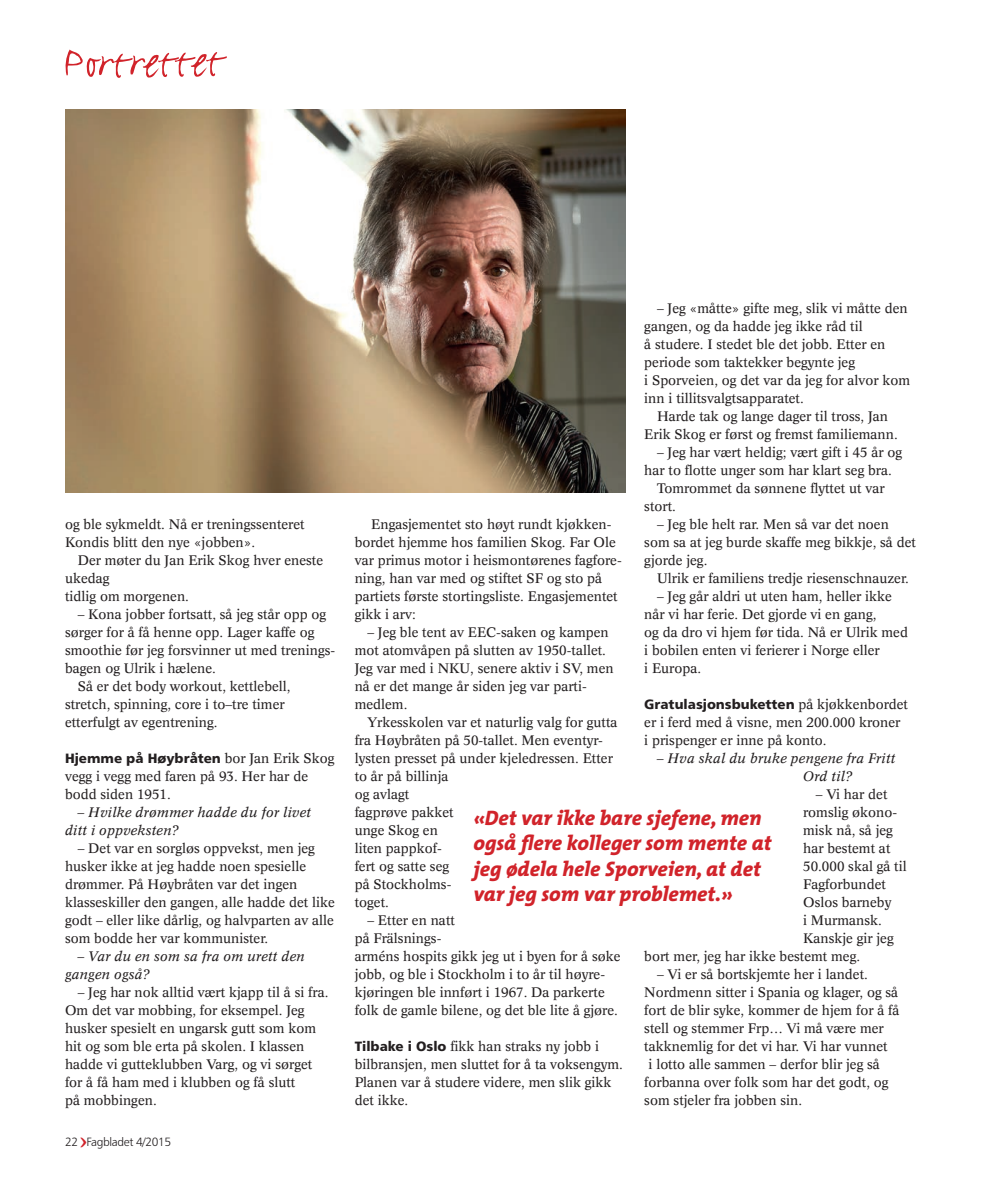
<style>
.page{position:relative;width:981px;height:1194px;background:#fff}
.page>*{position:absolute;margin:0;border:0;box-sizing:border-box;transform-origin:0 0}
.t1{font:51.15px "FF Justlefthand";color:#d1232a}
.t2{font:italic 800 21px/25.2px "The Mix";color:#d1232a}
.t3{font:13.5px/18px "Concorde";color:#231f20}
.t4{font:italic 13.5px/18px "Concorde";color:#231f20}
.t5{font:13.5px "Humanist 777 BT Black B";color:#231f20}
.t6{font:12px "Humanist 777 BT Light B";letter-spacing:-.03em;color:#231f20}
.s1{font-family:"Concorde"}
.s2{font-family:"Fagbladet Pil";color:#d1232a}
.s3{font-family:"Humanist 777 BT Black B"}
</style>
<div class="page">
<img style="left:65px;top:109px;width:560px;height:383px">
<h1 class="t1" style="left:62px;top:31px;width:162px;rotate:-1deg">Portrettet</h1>
<p class="t3" style="left:65px;top:515px;width:241px">og ble sykmeldt. Nå er treningssenteret<br>Kondis blitt den nye «jobben».</p>
<p class="t3" style="left:65px;top:551px;width:259px;text-indent:13px">Der møter du Jan Erik Skog hver eneste ukedag<br>tidlig om morgenen.</p>
<p class="t3" style="left:78px;top:604px;width:250px">– Kona jobber fortsatt, så jeg står opp og</p>
<p class="t3" style="left:65px;top:622px;width:251px">sørger for å få henne opp. Lager kaffe og</p>
<p class="t3" style="left:65px;top:640px;width:272px">smoothie før jeg forsvinner ut med trenings-</p>
<p class="t3" style="left:65px;top:658px;width:152px">bagen og Ulrik i hælene.</p>
<p class="t3" style="left:78px;top:676px;width:214px">Så er det body workout, kettlebell,</p>
<p class="t3" style="left:65px;top:694px;width:221px">stretch, spinning, core i to–tre timer</p>
<p class="t3" style="left:65px;top:712px;width:154px">etterfulgt av egentrening.</p>
<p class="t5" style="left:65px;top:749px;width:271px">Hjemme på Høybråten <span class="s1">bor Jan Erik Skog</span></p>
<p class="t3" style="left:65px;top:766px;width:244px">vegg i vegg med faren på 93. Her har de bodd siden 1951.</p>
<p class="t4" style="left:65px;top:803px;width:248px;text-indent:13px">– Hvilke drømmer hadde du for livet ditt i oppveksten?</p>
<p class="t3" style="left:65px;top:838px;width:271px;text-indent:13px">– Det var en sorgløs oppvekst, men jeg husker ikke at jeg hadde noen spesielle drømmer. På Høybråten var det ingen klasseskiller den gangen, alle hadde det like godt – eller like dårlig, og halvparten av alle som bodde her var kommunister.</p>
<p class="t4" style="left:65px;top:947px;width:241px;text-indent:13px">– Var du en som sa fra om urett den gangen også?</p>
<p class="t3" style="left:65px;top:982px;width:265px;text-indent:13px">– Jeg har nok alltid vært kjapp til å si fra.<br>Om det var mobbing, for eksempel. Jeg husker spesielt en ungarsk gutt som kom hit og som ble erta på skolen. I klassen hadde vi gutteklubben Varg, og vi sørget for å få ham med i klubben og få slutt<br>på mobbingen.</p>
<p class="t6" style="left:65px;top:1134px;width:108px">22 <span class="s2">&lt;</span>Fagbladet 4/2015</p>
<p class="t3" style="left:657px;top:298px;width:252px">– Jeg «måtte» gifte meg, slik vi måtte den</p>
<p class="t3" style="left:644px;top:316px;width:220px">gangen, og da hadde jeg ikke råd til</p>
<p class="t3" style="left:644px;top:334px;width:243px">å studere. I stedet ble det jobb. Etter en</p>
<p class="t3" style="left:644px;top:352px;width:212px">periode som taktekker begynte jeg</p>
<p class="t3" style="left:644px;top:370px;width:267px">i Sporveien, og det var da jeg for alvor kom</p>
<p class="t3" style="left:644px;top:388px;width:161px">inn i tillitsvalgtsapparatet.</p>
<p class="t3" style="left:657px;top:406px;width:232px">Harde tak og lange dager til tross, Jan</p>
<p class="t3" style="left:644px;top:424px;width:255px">Erik Skog er først og fremst familiemann.</p>
<p class="t3" style="left:657px;top:442px;width:247px">– Jeg har vært heldig; vært gift i 45 år og</p>
<p class="t3" style="left:644px;top:460px;width:249px">har to flotte unger som har klart seg bra.</p>
<p class="t3" style="left:657px;top:478px;width:229px">Tomrommet da sønnene flyttet ut var</p>
<p class="t3" style="left:644px;top:496px;width:33px">stort.</p>
<p class="t3" style="left:644px;top:514px;width:273px;text-indent:13px">– Jeg ble helt rar. Men så var det noen som sa at jeg burde skaffe meg bikkje, så det gjorde jeg.</p>
<p class="t3" style="left:657px;top:568px;width:253px">Ulrik er familiens tredje riesenschnauzer.</p>
<p class="t3" style="left:644px;top:586px;width:265px;text-indent:13px">– Jeg går aldri ut uten ham, heller ikke når vi har ferie. Det gjorde vi en gang,<br>og da dro vi hjem før tida. Nå er Ulrik med i bobilen enten vi ferierer i Norge eller<br>i Europa.</p>
<p class="t5" style="left:644px;top:695px;width:265px">Gratulasjonsbuketten <span class="s1">på kjøkkenbordet</span></p>
<p class="t3" style="left:644px;top:712px;width:257px">er i ferd med å visne, men 200.000 kroner i prispenger er inne på konto.</p>
<p class="t4" style="left:803px;top:748px;width:94px;text-indent:-146px">– Hva skal du bruke pengene fra Fritt<br>Ord til?</p>
<p class="t3" style="left:815px;top:784px;width:73px">– Vi har det</p>
<p class="t3" style="left:803px;top:802px;width:96px">romslig økono-</p>
<p class="t3" style="left:803px;top:820px;width:91px">misk nå, så jeg</p>
<p class="t3" style="left:803px;top:838px;width:89px">har bestemt at</p>
<p class="t3" style="left:803px;top:856px;width:105px">50.000 skal gå til</p>
<p class="t3" style="left:803px;top:874px;width:84px">Fagforbundet</p>
<p class="t3" style="left:803px;top:892px;width:90px">Oslos barneby</p>
<p class="t3" style="left:803px;top:910px;width:80px">i Murmansk.</p>
<p class="t3" style="left:803px;top:928px;width:92px">Kanskje gir jeg</p>
<p class="t3" style="left:644px;top:946px;width:217px">bort mer, jeg har ikke bestemt meg.</p>
<p class="t3" style="left:657px;top:964px;width:212px">– Vi er så bortskjemte her i landet.</p>
<p class="t3" style="left:644px;top:982px;width:255px">Nordmenn sitter i Spania og klager, og så</p>
<p class="t3" style="left:644px;top:1000px;width:256px">fort de blir syke, kommer de hjem for å få</p>
<p class="t3" style="left:644px;top:1018px;width:241px">stell og stemmer Frp… Vi må være mer</p>
<p class="t3" style="left:644px;top:1036px;width:245px">takknemlig for det vi har. Vi har vunnet</p>
<p class="t3" style="left:648px;top:1054px;width:233px">i lotto alle sammen – derfor blir jeg så</p>
<p class="t3" style="left:644px;top:1072px;width:246px">forbanna over folk som har det godt, og</p>
<p class="t3" style="left:644px;top:1090px;width:159px">som stjeler fra jobben sin.</p>
<p class="t3" style="left:354px;top:514px;width:268px;text-indent:17px">Engasjementet sto høyt rundt kjøkken&shy;bordet hjemme hos familien Skog. Far Ole var primus motor i heismontørenes fagfore&shy;ning, han var med og stiftet SF og sto på partiets første stortingsliste. Engasjementet gikk i arv:</p>
<p class="t3" style="left:354px;top:622px;width:260px;text-indent:13px">– Jeg ble tent av EEC-saken og kampen mot atomvåpen på slutten av 1950-tallet.<br>Jeg var med i NKU, senere aktiv i SV, men nå er det mange år siden jeg var parti&shy;medlem.</p>
<p class="t3" style="left:354px;top:712px;width:264px;text-indent:13px">Yrkesskolen var et naturlig valg for gutta fra Høybråten på 50-tallet. Men eventyr&shy;lysten presset på under kjeledressen. Etter to år på billinja<br>og avlagt<br>fagprøve pakket<br>unge Skog en<br>liten pappkof-<br>fert og satte seg<br>på Stockholms-<br>toget.</p>
<p class="t3" style="left:354px;top:910px;width:267px;text-indent:13px">– Etter en natt<br>på Frälsnings-<br>arméns hospits gikk jeg ut i byen for å søke jobb, og ble i Stockholm i to år til høyre&shy;kjøringen ble innført i 1967. Da parkerte folk de gamle bilene, og det ble lite å gjøre.</p>
<p class="t3" style="left:354px;top:1036px;width:270px"><span class="s3">Tilbake i Oslo</span> fikk han straks ny jobb i bilbransjen, men sluttet for å ta voksengym.<br>Planen var å studere videre, men slik gikk det ikke.</p>
<h2 class="t2" style="left:473px;top:805px;width:299px">«Det var ikke bare sjefene, men også flere kolleger som mente at jeg ødela hele Sporveien, at det var jeg som var problemet.»</h2>
</div>
